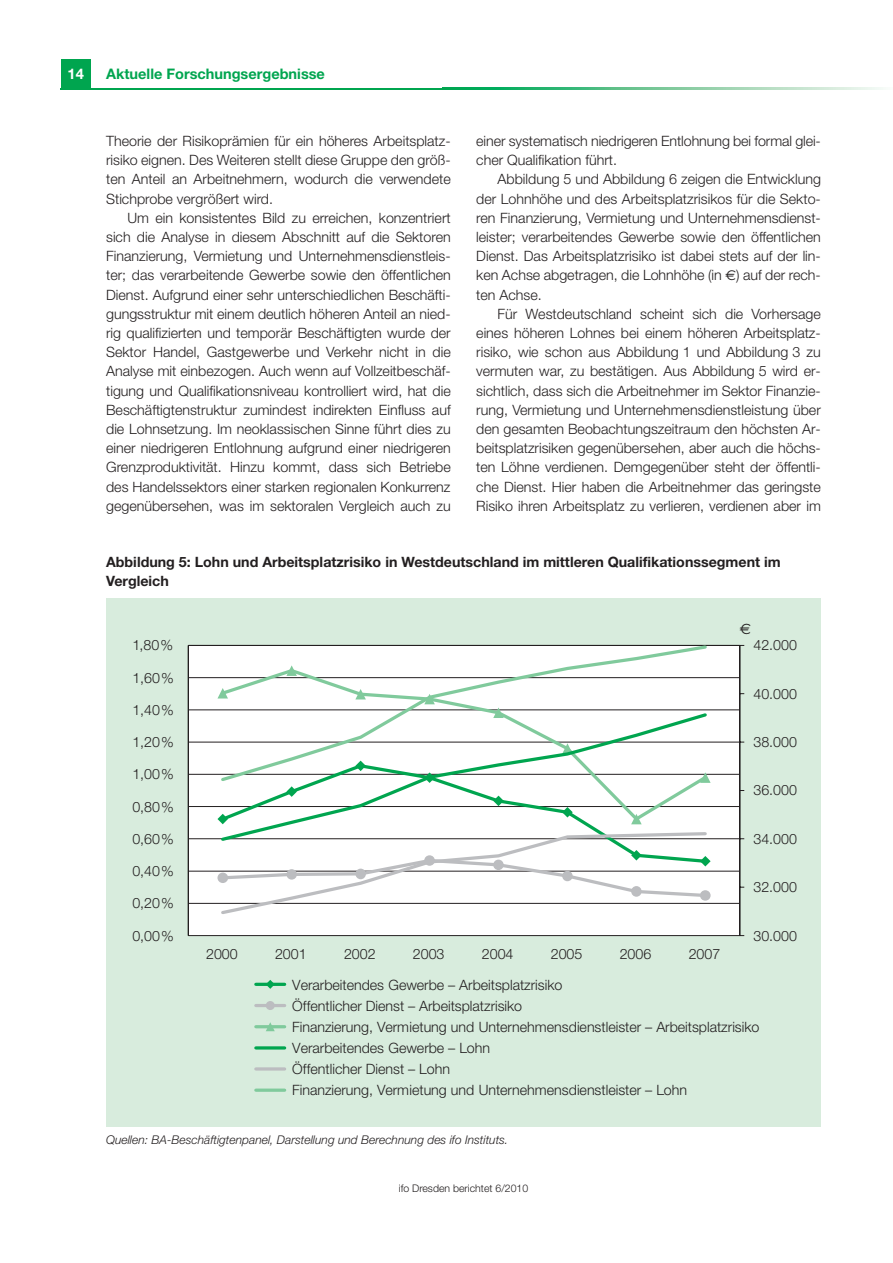
<style>
.page{position:relative;width:893px;height:1263px;background:#fff}
.page>*{position:absolute;margin:0;border:0;box-sizing:border-box;transform-origin:0 0}
.t1{font:15px "Euro Sans";color:#231f20}
.t2{font:700 14.7px "Helvetica Neue";color:#fff}
.t3{font:700 14.55px "Helvetica Neue";color:#00a54f}
.t4{font:300 14.25px/19.2px "Helvetica Neue";color:#231f20;text-align:justify}
.t5{font:700 14.25px/18.8px "Helvetica Neue";color:#231f20}
.t6{font:italic 300 12px "Helvetica Neue";color:#231f20}
.t7{font:300 10.5px "Helvetica Neue";color:#231f20}
.s1{font-family:"Euro Sans";font-weight:400}
</style>
<div class="page">
<div style="left:61px;top:60px;width:30px;height:29px;background:#00a54f"></div>
<hr style="left:61px;top:88px;width:382px;height:1px;background:#00a54f">
<svg style="left:443px;top:88px;width:440px;height:1px"></svg>
<div style="left:106px;top:599px;width:714px;height:528px;background:#d8ecdd"></div>
<svg style="left:187px;top:645px;width:558px;height:291px;background:#eeefee"></svg>
<svg style="left:217px;top:814px;width:2px;height:10px"></svg>
<svg style="left:217px;top:688px;width:2px;height:11px"></svg>
<svg style="left:219px;top:784px;width:490px;height:46px;background:#e7f3ed"></svg>
<svg style="left:219px;top:830px;width:491px;height:86px;background:#eef1f0"></svg>
<svg style="left:219px;top:644px;width:490px;height:140px;background:#ebf2ee"></svg>
<hr style="left:256px;top:983px;width:29px;height:3px;background:#00a54f">
<svg style="left:266px;top:980px;width:9px;height:9px"></svg>
<hr style="left:256px;top:1004px;width:29px;height:3px;background:#bcbdc0">
<div style="left:266px;top:1001px;width:9px;height:9px;background:#bcbdc0;border-radius:50%"></div>
<hr style="left:256px;top:1025px;width:29px;height:3px;background:#80ca9c">
<svg style="left:266px;top:1022px;width:9px;height:9px"></svg>
<svg style="left:256px;top:1046px;width:29px;height:4px"></svg>
<hr style="left:256px;top:1067px;width:29px;height:4px;background:#c0c5c5">
<hr style="left:256px;top:1089px;width:29px;height:3px;background:#80ca9c">
<p class="t2" style="left:68px;top:69px;width:18px">14</p>
<p class="t3" style="left:106px;top:69px;width:220px">Aktuelle Forschungsergebnisse</p>
<p class="t4" style="left:106px;top:133px;width:346px">Theorie der Risikoprämien für ein höheres Arbeitsplatz - risiko eignen. Des Weiteren stellt diese Gruppe den größ&shy;ten Anteil an Arbeitnehmern, wodurch die verwendete Stichprobe vergrößert wird.</p>
<p class="t4" style="left:106px;top:210px;width:346px;text-indent:21px">Um ein konsistentes Bild zu erreichen, konzentriert sich die Analyse in diesem Abschnitt auf die Sektoren Finanzierung, Vermietung und Unternehmensdienstleis - ter; das verarbeitende Gewerbe sowie den öffentlichen Dienst. Aufgrund einer sehr unterschiedlichen Beschäfti&shy;gungsstruktur mit einem deutlich höheren Anteil an nied&shy;rig qualifizierten und temporär Beschäftigten wurde der Sektor Handel, Gastgewerbe und Verkehr nicht in die Analyse mit einbezogen. Auch wenn auf Vollzeitbeschäf&shy;tigung und Qualifikationsniveau kontrolliert wird, hat die Beschäftigtenstruktur zumindest indirekten Einfluss auf die Lohnsetzung. Im neoklassischen Sinne führt dies zu einer niedrigeren Entlohnung aufgrund einer niedrigeren Grenzproduktivität. Hinzu kommt, dass sich Betriebe des Handelssektors einer starken regionalen Konkurrenz gegenübersehen, was im sektoralen Vergleich auch zu</p>
<p class="t4" style="left:476px;top:133px;width:346px">einer systematisch niedrigeren Entlohnung bei formal glei - cher Qualifikation führt.</p>
<p class="t4" style="left:476px;top:171px;width:346px;text-indent:21px">Abbildung 5 und Abbildung 6 zeigen die Entwicklung der Lohnhöhe und des Arbeitsplatzrisikos für die Sekto&shy;ren Finanzierung, Vermietung und Unternehmensdienst&shy;leister; verarbeitendes Gewerbe sowie den öffentlichen Dienst. Das Arbeitsplatzrisiko ist dabei stets auf der lin&shy;ken Achse abgetragen, die Lohnhöhe (in <span class="s1">€</span>) auf der rech&shy;ten Achse.</p>
<p class="t4" style="left:476px;top:306px;width:346px;text-indent:21px">Für Westdeutschland scheint sich die Vorhersage eines höheren Lohnes bei einem höheren Arbeitsplatz - risiko, wie schon aus Abbildung 1 und Abbildung 3 zu vermuten war, zu bestätigen. Aus Abbildung 5 wird er&shy;sichtlich, dass sich die Arbeitnehmer im Sektor Finanzie&shy;rung, Vermietung und Unternehmensdienstleistung über den gesamten Beobachtungszeitraum den höchsten Ar&shy;beitsplatzrisiken gegenübersehen, aber auch die höchs - ten Löhne verdienen. Demgegenüber steht der öffentli&shy;che Dienst. Hier haben die Arbeitnehmer das geringste Risiko ihren Arbeitsplatz zu verlieren, verdienen aber im</p>
<p class="t5" style="left:106px;top:554px;width:676px">Abbildung 5: Lohn und Arbeitsplatzrisiko in Westdeutschland im mittleren Qualifikationssegment im<br>Vergleich</p>
<p class="t4" style="left:132px;top:637px;width:42px">1,80%</p>
<p class="t4" style="left:132px;top:669px;width:43px">1,60%</p>
<p class="t4" style="left:132px;top:702px;width:43px">1,40%</p>
<p class="t4" style="left:132px;top:734px;width:43px">1,20%</p>
<p class="t4" style="left:132px;top:766px;width:43px">1,00%</p>
<p class="t4" style="left:132px;top:798px;width:43px">0,80%</p>
<p class="t4" style="left:132px;top:831px;width:43px">0,60%</p>
<p class="t4" style="left:132px;top:863px;width:43px">0,40%</p>
<p class="t4" style="left:132px;top:895px;width:43px">0,20%</p>
<p class="t4" style="left:132px;top:927px;width:43px">0,00%</p>
<p class="t1" style="left:739px;top:620px;width:13px">€</p>
<p class="t4" style="left:753px;top:637px;width:45px">42.000</p>
<p class="t4" style="left:753px;top:685px;width:45px">40.000</p>
<p class="t4" style="left:753px;top:734px;width:45px">38.000</p>
<p class="t4" style="left:753px;top:782px;width:45px">36.000</p>
<p class="t4" style="left:753px;top:831px;width:45px">34.000</p>
<p class="t4" style="left:753px;top:879px;width:45px">32.000</p>
<p class="t4" style="left:753px;top:927px;width:45px">30.000</p>
<p class="t4" style="left:206px;top:946px;width:33px">2000</p>
<p class="t4" style="left:275px;top:946px;width:33px">2001</p>
<p class="t4" style="left:344px;top:946px;width:33px">2002</p>
<p class="t4" style="left:413px;top:946px;width:33px">2003</p>
<p class="t4" style="left:482px;top:946px;width:33px">2004</p>
<p class="t4" style="left:551px;top:946px;width:33px">2005</p>
<p class="t4" style="left:619px;top:946px;width:33px">2006</p>
<p class="t4" style="left:688px;top:946px;width:33px">2007</p>
<p class="t4" style="left:292px;top:975px;width:468px;line-height:21.1px;text-align:left">Verarbeitendes Gewerbe – Arbeitsplatzrisiko<br>Öffentlicher Dienst – Arbeitsplatzrisiko<br>Finanzierung, Vermietung und Unternehmensdienstleister – Arbeitsplatzrisiko Verarbeitendes Gewerbe – Lohn<br>Öffentlicher Dienst – Lohn<br>Finanzierung, Vermietung und Unternehmensdienstleister – Lohn</p>
<p class="t6" style="left:106px;top:1136px;width:403px">Quellen: BA-Beschäftigtenpanel, Darstellung und Berechnung des ifo Instituts.</p>
<p class="t7" style="left:399px;top:1185px;width:131px">ifo Dresden berichtet 6/2010</p>
</div>
